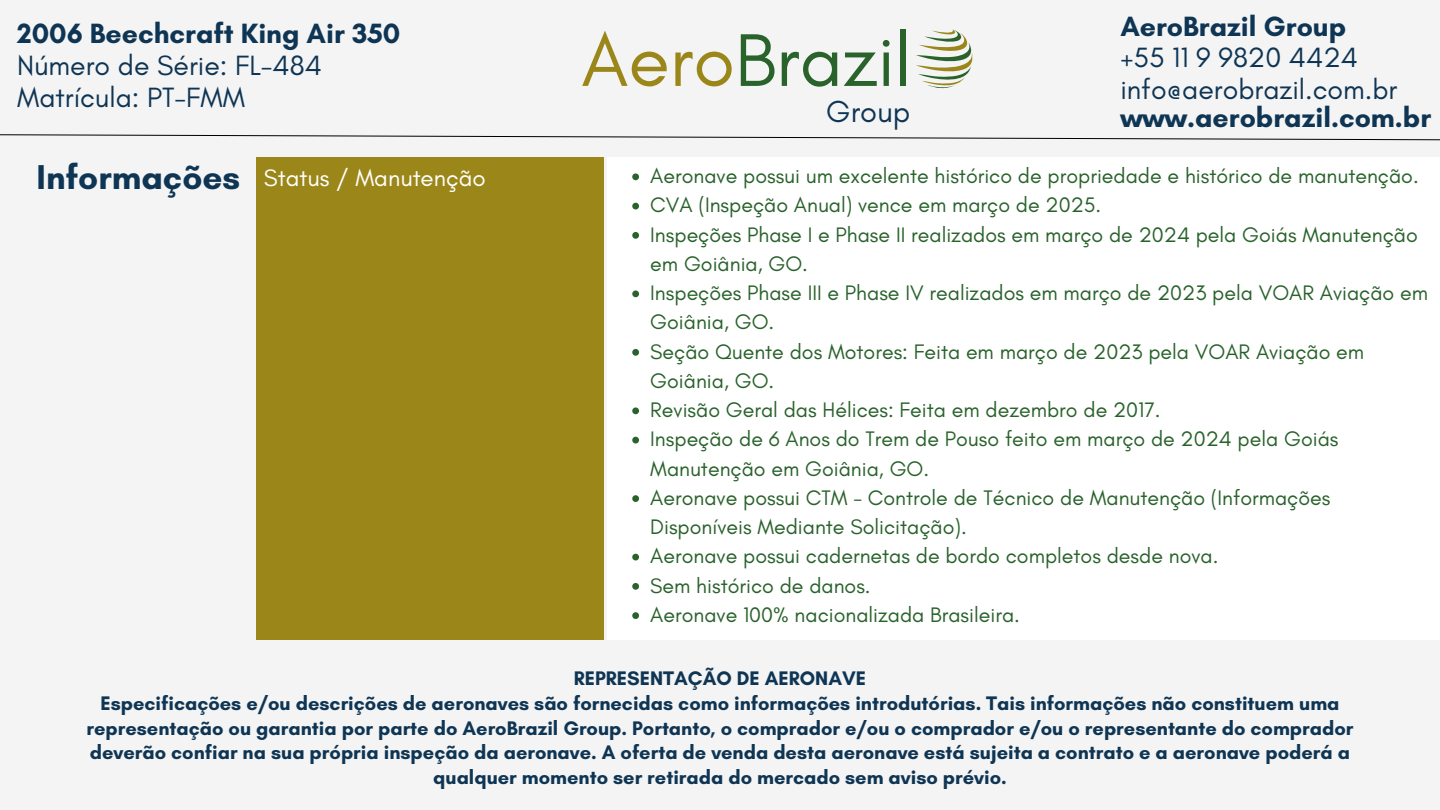
<style>
.page{position:relative;width:1440px;height:810px;background:#f4f4f4}
.page>*{position:absolute;margin:0;border:0;box-sizing:border-box;transform-origin:0 0}
.t1{font:75.9px "Glacial Indifference";color:#29622b}
.t2{font:700 35.1px "Glacial Indifference";color:#0f3554}
.t3{font:30.8px "Glacial Indifference";color:#0f3554}
.t4{font:28.4px/31.5px "Glacial Indifference";color:#0f3554}
.t5{font:700 28.4px "Glacial Indifference";color:#0f3554}
.t6{font:24.2px "Glacial Indifference";color:#fff}
.t7{font:21.4px/29.2px "Glacial Indifference";color:#29622b}
.t8{font:700 20px/24.8px "Glacial Indifference";color:#0f3554;text-align:center}
.s1{color:#9b8719}
</style>
<div class="page">
<svg style="left:0;top:134px;width:1440px;height:7px"></svg>
<div style="left:257px;top:157px;width:347px;height:483px;background:#9b8719"></div>
<div style="left:607px;top:157px;width:833px;height:483px;background:#fff"></div>
<svg style="left:632px;top:173px;width:7px;height:7px"></svg>
<svg style="left:632px;top:203px;width:7px;height:6px"></svg>
<svg style="left:632px;top:232px;width:7px;height:7px"></svg>
<svg style="left:632px;top:290px;width:7px;height:7px"></svg>
<svg style="left:632px;top:349px;width:7px;height:7px"></svg>
<svg style="left:632px;top:407px;width:7px;height:7px"></svg>
<svg style="left:632px;top:437px;width:7px;height:6px"></svg>
<svg style="left:632px;top:495px;width:7px;height:7px"></svg>
<svg style="left:632px;top:554px;width:7px;height:6px"></svg>
<svg style="left:632px;top:583px;width:7px;height:7px"></svg>
<svg style="left:632px;top:612px;width:7px;height:7px"></svg>
<svg style="left:916px;top:29px;width:56px;height:60px"></svg>
<h3 class="t5" style="left:17px;top:16px;width:385px">2006 Beechcraft King Air 350</h3>
<h3 class="t4" style="left:17px;top:49px;width:306px;line-height:32.2px">Número de Série: FL-484<br>Matrícula: PT-FMM</h3>
<h1 class="t1" style="left:581px;top:14px;width:332px"><span class="s1">Aero</span>Brazil</h1>
<h3 class="t3" style="left:826px;top:93px;width:86px">Group</h3>
<h3 class="t5" style="left:1120px;top:9px;width:228px">AeroBrazil Group</h3>
<h3 class="t4" style="left:1120px;top:41px;width:279px">+55 11 9 9820 4424 info@aerobrazil.com.br</h3>
<h3 class="t5" style="left:1120px;top:100px;width:312px">www.aerobrazil.com.br</h3>
<h2 class="t2" style="left:37px;top:156px;width:205px">Informações</h2>
<p class="t6" style="left:264px;top:163px;width:223px">Status / Manutenção</p>
<p class="t7" style="left:650px;top:161px;width:779px">Aeronave possui um excelente histórico de propriedade e histórico de manutenção.<br>CVA (Inspeção Anual) vence em março de 2025.<br>Inspeções Phase I e Phase II realizados em março de 2024 pela Goiás Manutenção em Goiânia, GO.<br>Inspeções Phase III e Phase IV realizados em março de 2023 pela VOAR Aviação em Goiânia, GO.<br>Seção Quente dos Motores: Feita em março de 2023 pela VOAR Aviação em Goiânia, GO.<br>Revisão Geral das Hélices: Feita em dezembro de 2017.<br>Inspeção de 6 Anos do Trem de Pouso feito em março de 2024 pela Goiás Manutenção em Goiânia, GO.<br>Aeronave possui CTM - Controle de Técnico de Manutenção (Informações Disponíveis Mediante Solicitação).<br>Aeronave possui cadernetas de bordo completos desde nova.<br>Sem histórico de danos.<br>Aeronave 100% nacionalizada Brasileira.</p>
<p class="t8" style="left:86px;top:666px;width:1269px">REPRESENTAÇÃO DE AERONAVE<br>Especificações e/ou descrições de aeronaves são fornecidas como informações introdutórias. Tais informações não constituem uma representação ou garantia por parte do AeroBrazil Group. Portanto, o comprador e/ou o comprador e/ou o representante do comprador deverão confiar na sua própria inspeção da aeronave. A oferta de venda desta aeronave está sujeita a contrato e a aeronave poderá a qualquer momento ser retirada do mercado sem aviso prévio.</p>
</div>
